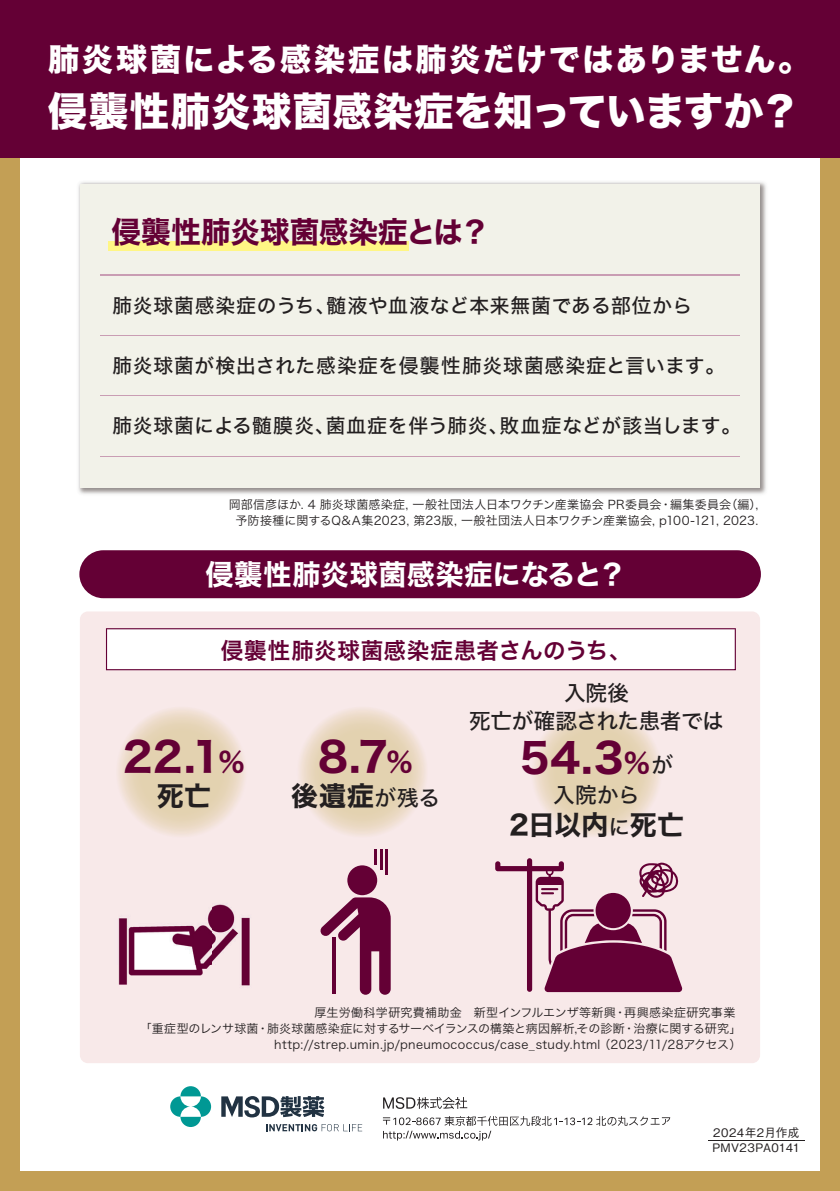
<style>
.page{position:relative;width:840px;height:1191px;background:#fff}
.page>*{position:absolute;margin:0;border:0;box-sizing:border-box;transform-origin:0 0}
.t1{font:40.4px "Hiragino Sans W7 90 pv RKSJ H";color:#640035}
.t2{font:39.4px "Hira Kaku DS W8 83 pv RKSJ H";letter-spacing:.02em;color:#fff}
.t3{font:31.2px "Hira Kaku DS W8 83 pv RKSJ H";letter-spacing:.065em;color:#fff}
.t4{font:29.6px "Hira Kaku DS W7 83 pv RKSJ H";letter-spacing:-.005em;color:#640035}
.t5{font:28.2px "Hira Kaku DS W7 83 pv RKSJ H";letter-spacing:.015em;color:#fff}
.t6{font:27px "Hiragino Sans W7 90 pv RKSJ H";letter-spacing:.015em;color:#231f20}
.t7{font:22.6px "Hira Kaku DS W6 83 pv RKSJ H";letter-spacing:.02em;color:#640035}
.t8{font:21.6px/28.2px "Hiragino Sans W5 90 pv RKSJ H";letter-spacing:-.01em;color:#231f20;text-align:center}
.t9{font:19.8px "Hira Kaku DS W5 83 pv RKSJ H";letter-spacing:.035em;color:#231f20}
.t10{font:12px/16px "Hira Kaku Std W3 90 pv RKSJ H";letter-spacing:.015em;color:#231f20;text-align:center}
.t11{font:11.6px/15.8px "Gothic BBB Pro Medium 90 pv RKSJ H";letter-spacing:.025em;color:#231f20}
.s1{font-size:27px}
.s2{font-family:"Hiragino Sans W5 90 pv RKSJ H";font-size:21.6px}
.s3{font-family:"Hiragino Sans W5 90 pv RKSJ H";font-size:21.6px;color:#231f20}
</style>
<div class="page">
<div style="left:0;top:2px;width:20px;height:1189px;background:#c39f55"></div>
<div style="left:819px;top:2px;width:20px;height:1189px;background:#c39f55"></div>
<div style="left:0;top:1171px;width:839px;height:20px;background:#c39f55"></div>
<svg style="left:80px;top:611px;width:679px;height:452px;fill:#f8e9e9"></svg>
<img style="left:78px;top:182px;width:688px;height:312px">
<div style="left:80px;top:184px;width:679px;height:304px;background:#f2f2e9"></div>
<svg style="left:495px;top:858px;width:187px;height:134px"></svg>
<svg style="left:106px;top:628px;width:629px;height:42px"></svg>
<div style="left:108px;top:241px;width:301px;height:10px;background:#fff685"></div>
<div style="left:0;top:0;width:839px;height:157px;background:#640035"></div>
<div style="left:79px;top:550px;width:681px;height:48px;background:#640035;border-radius:24px"></div>
<hr style="left:100px;top:335px;width:639px;height:1px;background:#c99db3">
<hr style="left:100px;top:395px;width:639px;height:1px;background:#c99db3">
<hr style="left:100px;top:456px;width:639px;height:1px;background:#c99db3">
<img style="left:118px;top:904px;width:132px;height:82px">
<div style="left:347px;top:865px;width:30px;height:30px;background:#640035;border-radius:50%"></div>
<svg style="left:320px;top:897px;width:70px;height:97px"></svg>
<hr style="left:332px;top:937px;width:3px;height:56px;background:#640035">
<hr style="left:385px;top:849px;width:2px;height:25px;background:#640035">
<hr style="left:380px;top:849px;width:2px;height:21px;background:#640035">
<svg style="left:374px;top:849px;width:2px;height:15px"></svg>
<hr style="left:100px;top:274px;width:639px;height:1px;background:#c99db3">
<svg style="left:180px;top:1086px;width:21px;height:10px"></svg>
<svg style="left:180px;top:1116px;width:21px;height:11px"></svg>
<svg style="left:170px;top:1096px;width:19px;height:20px"></svg>
<svg style="left:191px;top:1096px;width:20px;height:20px"></svg>
<svg style="left:266px;top:1124px;width:96px;height:7px"></svg>
<svg style="left:221px;top:1096px;width:103px;height:21px"></svg>
<svg style="left:383px;top:1097px;width:84px;height:12px"></svg>
<svg style="left:383px;top:1116px;width:286px;height:24px"></svg>
<hr style="left:707px;top:1140px;width:97px;height:1px;background:#231f20">
<h3 class="t3" style="left:48px;top:48px;width:762px">肺炎球菌による感染症は肺炎だけではありません。</h3>
<h2 class="t2" style="left:48px;top:96px;width:753px">侵襲性肺炎球菌感染症を知っていますか？</h2>
<h3 class="t4" style="left:111px;top:220px;width:379px">侵襲性肺炎球菌感染症とは？</h3>
<h3 class="t9" style="left:112px;top:298px;width:581px">肺炎球菌感染症のうち、髄液や血液など本来無菌である部位から</h3>
<h3 class="t9" style="left:112px;top:358px;width:614px">肺炎球菌が検出された感染症を侵襲性肺炎球菌感染症と言います。</h3>
<h3 class="t9" style="left:112px;top:418px;width:630px">肺炎球菌による髄膜炎、菌血症を伴う肺炎、敗血症などが該当します。</h3>
<p class="t10" style="left:229px;top:498px;width:534px">岡部信彦ほか. 4 肺炎球菌感染症, 一般社団法人日本ワクチン産業協会 PR委員会・編集委員会（編）,予防接種に関するQ&amp;A集2023, 第23版, 一般社団法人日本ワクチン産業協会, p100-121, 2023.</p>
<h3 class="t5" style="left:205px;top:563px;width:422px">侵襲性肺炎球菌感染症になると？</h3>
<h3 class="t7" style="left:220px;top:641px;width:412px">侵襲性肺炎球菌感染症患者さんのうち、</h3>
<h1 class="t1" style="left:123px;top:741px;width:124px">22.1<span class="s1">％</span></h1>
<h3 class="t6" style="left:157px;top:785px;width:56px">死亡</h3>
<h1 class="t1" style="left:318px;top:741px;width:96px">8.7<span class="s1">％</span></h1>
<h3 class="t6" style="left:291px;top:785px;width:150px">後遺症<span class="s2">が残る</span></h3>
<h3 class="t8" style="left:469px;top:681px;width:256px">入院後<br>死亡が確認された患者では</h3>
<h1 class="t1" style="left:519px;top:743px;width:155px">54.3<span class="s1">％</span><span class="s3">が</span></h1>
<h3 class="t8" style="left:553px;top:783px;width:88px">入院から</h3>
<h3 class="t6" style="left:508px;top:815px;width:176px">2日以内<span class="s2">に</span>死亡</h3>
<p class="t10" style="left:314px;top:1006px;width:422px">厚生労働科学研究費補助金　新型インフルエンザ等新興・再興感染症研究事業</p>
<p class="t10" style="left:140px;top:1022px;width:602px">「重症型のレンサ球菌・肺炎球菌感染症に対するサーベイランスの構築と病因解析,その診断・治療に関する研究」</p>
<p class="t10" style="left:274px;top:1038px;width:468px">http://strep.umin.jp/pneumococcus/case_study.html （2023/11/28アクセス）</p>
<p class="t11" style="left:712px;top:1125px;width:89px">2024年2月作成<br>PMV23PA0141</p>
</div>
